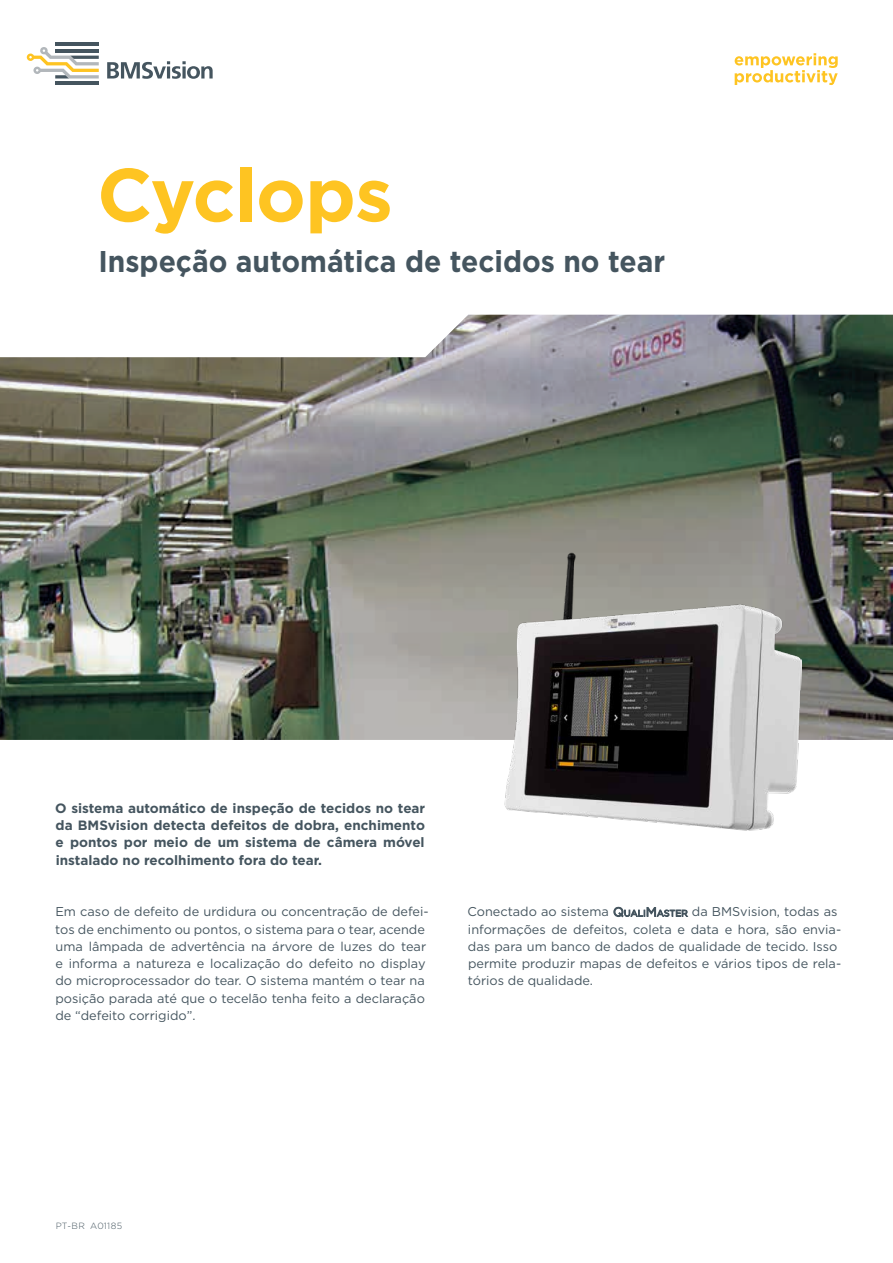
<style>
.page{position:relative;width:893px;height:1263px;background:#fff}
.page>*{position:absolute;margin:0;border:0;box-sizing:border-box;transform-origin:0 0}
.t1{font:700 75px "Gotham";letter-spacing:-.015em;color:#fec422}
.t2{font:700 30px "Gotham";color:#45555f;scale:.94 1}
.t3{font:700 13.5px/17.2px "Gotham";color:#45555f;text-align:justify}
.t4{font:12.75px/17.2px "Gotham";color:#45555f}
.t5{font:300 9px "Gotham";letter-spacing:.035em;color:#45555f}
.s1{font-style:inherit}
.s2{font-size:8.85px}
</style>
<div class="page">
<svg style="left:107px;top:61px;width:106px;height:18px"></svg>
<hr style="left:55px;top:82px;width:44px;height:3px;background:#45555f">
<hr style="left:55px;top:43px;width:44px;height:3px;background:#45555f">
<svg style="left:27px;top:47px;width:72px;height:31px"></svg>
<svg style="left:735px;top:53px;width:103px;height:32px"></svg>
<img style="left:0;top:315px;width:893px;height:425px">
<img style="left:504px;top:552px;width:297px;height:278px">
<h1 class="t1" style="left:97px;top:145px;width:297px">Cyclops</h1>
<h2 class="t2" style="left:98px;top:242px;width:604px">Inspeção automática de tecidos no tear</h2>
<p class="t3" style="left:55px;top:799px;width:372px">O sistema automático de inspeção de tecidos no tear da BMSvision detecta defeitos de dobra, enchimento e pontos por meio de um sistema de câmera móvel instalado no recolhimento fora do tear.</p>
<p class="t4" style="left:55px;top:903px;width:375px">Em caso de defeito de urdidura ou concentração de defei&shy;tos de enchimento ou pontos, o sistema para o tear, acende uma lâmpada de advertência na árvore de luzes do tear e informa a natureza e localização do defeito no display do microprocessador do tear. O sistema mantém o tear na posição parada até que o tecelão tenha feito a declaração de “defeito corrigido”.</p>
<p class="t4" style="left:467px;top:903px;width:375px">Conectado ao sistema <span class="s1">Q</span><span class="s2">UALI</span><span class="s1">M</span><span class="s2">ASTER</span> da BMSvision, todas as informações de defeitos, coleta e data e hora, são envia&shy;das para um banco de dados de qualidade de tecido. Isso permite produzir mapas de defeitos e vários tipos de rela&shy;tórios de qualidade.</p>
<p class="t5" style="left:56px;top:1220px;width:68px">PT-BR A01185</p>
</div>
